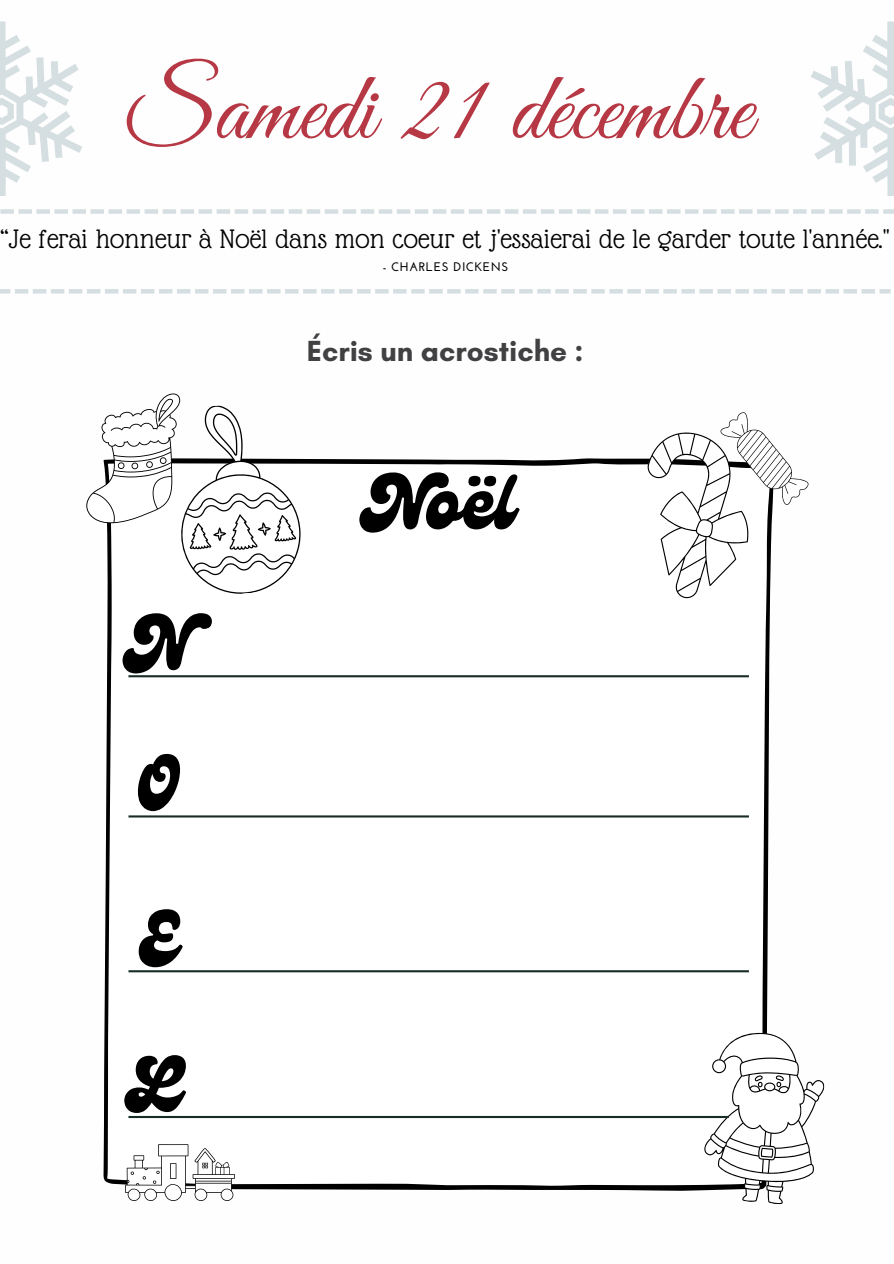
<style>
.page{position:relative;width:894px;height:1264px;background:#fff}
.page>*{position:absolute;margin:0;border:0;box-sizing:border-box;transform-origin:0 0}
.t1{font:97.5px "Great Vibes";color:#b63844}
.t2{font:76.5px "Genty";color:#000}
.t3{font:700 29.55px "Glacial Indifference";color:#414042}
.t4{font:28.95px "Glass Antiqua";letter-spacing:.01em;color:#000}
.t5{font:700 12.45px "Josefin Sans";letter-spacing:.04em;color:#000}
</style>
<div class="page">
<svg style="left:0;top:21px;width:82px;height:175px"></svg>
<svg style="left:811px;top:21px;width:82px;height:175px"></svg>
<div style="left:0;top:209px;width:14px;height:5px;background:#d5dfe1"></div>
<div style="left:18px;top:209px;width:14px;height:5px;background:#d5dfe1"></div>
<div style="left:36px;top:209px;width:14px;height:5px;background:#d5dfe1"></div>
<div style="left:54px;top:209px;width:14px;height:5px;background:#d5dfe1"></div>
<div style="left:72px;top:209px;width:14px;height:5px;background:#d5dfe1"></div>
<div style="left:90px;top:209px;width:14px;height:5px;background:#d5dfe1"></div>
<div style="left:108px;top:209px;width:14px;height:5px;background:#d5dfe1"></div>
<div style="left:126px;top:209px;width:14px;height:5px;background:#d5dfe1"></div>
<div style="left:144px;top:209px;width:14px;height:5px;background:#d5dfe1"></div>
<div style="left:162px;top:209px;width:14px;height:5px;background:#d5dfe1"></div>
<div style="left:180px;top:209px;width:14px;height:5px;background:#d5dfe1"></div>
<div style="left:198px;top:209px;width:14px;height:5px;background:#d5dfe1"></div>
<div style="left:216px;top:209px;width:14px;height:5px;background:#d5dfe1"></div>
<div style="left:234px;top:209px;width:14px;height:5px;background:#d5dfe1"></div>
<div style="left:252px;top:209px;width:14px;height:5px;background:#d5dfe1"></div>
<div style="left:270px;top:209px;width:14px;height:5px;background:#d5dfe1"></div>
<div style="left:288px;top:209px;width:14px;height:5px;background:#d5dfe1"></div>
<div style="left:306px;top:209px;width:14px;height:5px;background:#d5dfe1"></div>
<div style="left:324px;top:209px;width:14px;height:5px;background:#d5dfe1"></div>
<div style="left:342px;top:209px;width:14px;height:5px;background:#d5dfe1"></div>
<div style="left:360px;top:209px;width:14px;height:5px;background:#d5dfe1"></div>
<div style="left:378px;top:209px;width:14px;height:5px;background:#d5dfe1"></div>
<div style="left:396px;top:209px;width:14px;height:5px;background:#d5dfe1"></div>
<div style="left:414px;top:209px;width:14px;height:5px;background:#d5dfe1"></div>
<div style="left:432px;top:209px;width:14px;height:5px;background:#d5dfe1"></div>
<div style="left:450px;top:209px;width:14px;height:5px;background:#d5dfe1"></div>
<div style="left:468px;top:209px;width:14px;height:5px;background:#d5dfe1"></div>
<div style="left:486px;top:209px;width:14px;height:5px;background:#d5dfe1"></div>
<div style="left:504px;top:209px;width:14px;height:5px;background:#d5dfe1"></div>
<div style="left:522px;top:209px;width:14px;height:5px;background:#d5dfe1"></div>
<div style="left:540px;top:209px;width:14px;height:5px;background:#d5dfe1"></div>
<div style="left:558px;top:209px;width:14px;height:5px;background:#d5dfe1"></div>
<div style="left:576px;top:209px;width:14px;height:5px;background:#d5dfe1"></div>
<div style="left:594px;top:209px;width:14px;height:5px;background:#d5dfe1"></div>
<div style="left:612px;top:209px;width:14px;height:5px;background:#d5dfe1"></div>
<div style="left:630px;top:209px;width:14px;height:5px;background:#d5dfe1"></div>
<div style="left:648px;top:209px;width:14px;height:5px;background:#d5dfe1"></div>
<div style="left:666px;top:209px;width:14px;height:5px;background:#d5dfe1"></div>
<div style="left:684px;top:209px;width:14px;height:5px;background:#d5dfe1"></div>
<div style="left:702px;top:209px;width:14px;height:5px;background:#d5dfe1"></div>
<div style="left:720px;top:209px;width:14px;height:5px;background:#d5dfe1"></div>
<div style="left:738px;top:209px;width:14px;height:5px;background:#d5dfe1"></div>
<div style="left:756px;top:209px;width:14px;height:5px;background:#d5dfe1"></div>
<div style="left:774px;top:209px;width:14px;height:5px;background:#d5dfe1"></div>
<div style="left:792px;top:209px;width:14px;height:5px;background:#d5dfe1"></div>
<div style="left:810px;top:209px;width:14px;height:5px;background:#d5dfe1"></div>
<div style="left:828px;top:209px;width:14px;height:5px;background:#d5dfe1"></div>
<div style="left:846px;top:209px;width:14px;height:5px;background:#d5dfe1"></div>
<div style="left:864px;top:209px;width:14px;height:5px;background:#d5dfe1"></div>
<div style="left:882px;top:209px;width:11px;height:5px;background:#d5dfe1"></div>
<hr style="left:0;top:289px;width:10px;height:4px;background:#d5dfe1">
<hr style="left:15px;top:289px;width:13px;height:4px;background:#d5dfe1">
<hr style="left:33px;top:289px;width:13px;height:4px;background:#d5dfe1">
<hr style="left:51px;top:289px;width:13px;height:4px;background:#d5dfe1">
<hr style="left:69px;top:289px;width:13px;height:4px;background:#d5dfe1">
<hr style="left:87px;top:289px;width:13px;height:4px;background:#d5dfe1">
<hr style="left:105px;top:289px;width:13px;height:4px;background:#d5dfe1">
<hr style="left:123px;top:289px;width:13px;height:4px;background:#d5dfe1">
<hr style="left:141px;top:289px;width:13px;height:4px;background:#d5dfe1">
<hr style="left:159px;top:289px;width:13px;height:4px;background:#d5dfe1">
<hr style="left:177px;top:289px;width:13px;height:4px;background:#d5dfe1">
<hr style="left:195px;top:289px;width:13px;height:4px;background:#d5dfe1">
<hr style="left:213px;top:289px;width:13px;height:4px;background:#d5dfe1">
<hr style="left:231px;top:289px;width:13px;height:4px;background:#d5dfe1">
<hr style="left:249px;top:289px;width:13px;height:4px;background:#d5dfe1">
<hr style="left:267px;top:289px;width:13px;height:4px;background:#d5dfe1">
<hr style="left:285px;top:289px;width:13px;height:4px;background:#d5dfe1">
<hr style="left:303px;top:289px;width:13px;height:4px;background:#d5dfe1">
<hr style="left:321px;top:289px;width:13px;height:4px;background:#d5dfe1">
<hr style="left:339px;top:289px;width:13px;height:4px;background:#d5dfe1">
<hr style="left:357px;top:289px;width:13px;height:4px;background:#d5dfe1">
<hr style="left:375px;top:289px;width:13px;height:4px;background:#d5dfe1">
<hr style="left:393px;top:289px;width:13px;height:4px;background:#d5dfe1">
<hr style="left:411px;top:289px;width:13px;height:4px;background:#d5dfe1">
<hr style="left:429px;top:289px;width:13px;height:4px;background:#d5dfe1">
<hr style="left:447px;top:289px;width:13px;height:4px;background:#d5dfe1">
<hr style="left:465px;top:289px;width:13px;height:4px;background:#d5dfe1">
<hr style="left:483px;top:289px;width:13px;height:4px;background:#d5dfe1">
<hr style="left:501px;top:289px;width:13px;height:4px;background:#d5dfe1">
<hr style="left:519px;top:289px;width:13px;height:4px;background:#d5dfe1">
<hr style="left:537px;top:289px;width:13px;height:4px;background:#d5dfe1">
<hr style="left:555px;top:289px;width:13px;height:4px;background:#d5dfe1">
<hr style="left:573px;top:289px;width:13px;height:4px;background:#d5dfe1">
<hr style="left:591px;top:289px;width:13px;height:4px;background:#d5dfe1">
<hr style="left:609px;top:289px;width:13px;height:4px;background:#d5dfe1">
<hr style="left:627px;top:289px;width:13px;height:4px;background:#d5dfe1">
<hr style="left:645px;top:289px;width:13px;height:4px;background:#d5dfe1">
<hr style="left:663px;top:289px;width:13px;height:4px;background:#d5dfe1">
<hr style="left:681px;top:289px;width:13px;height:4px;background:#d5dfe1">
<hr style="left:699px;top:289px;width:13px;height:4px;background:#d5dfe1">
<hr style="left:717px;top:289px;width:13px;height:4px;background:#d5dfe1">
<hr style="left:735px;top:289px;width:13px;height:4px;background:#d5dfe1">
<hr style="left:753px;top:289px;width:13px;height:4px;background:#d5dfe1">
<hr style="left:771px;top:289px;width:13px;height:4px;background:#d5dfe1">
<hr style="left:789px;top:289px;width:13px;height:4px;background:#d5dfe1">
<hr style="left:807px;top:289px;width:13px;height:4px;background:#d5dfe1">
<hr style="left:825px;top:289px;width:13px;height:4px;background:#d5dfe1">
<hr style="left:843px;top:289px;width:13px;height:4px;background:#d5dfe1">
<hr style="left:861px;top:289px;width:13px;height:4px;background:#d5dfe1">
<hr style="left:879px;top:289px;width:11px;height:4px;background:#d5dfe1">
<svg style="left:103px;top:458px;width:667px;height:732px"></svg>
<hr style="left:128px;top:675px;width:620px;height:2px;background:#192d28">
<svg style="left:646px;top:412px;width:162px;height:187px"></svg>
<svg style="left:699px;top:1028px;width:126px;height:176px"></svg>
<svg style="left:86px;top:393px;width:220px;height:206px"></svg>
<svg style="left:125px;top:1144px;width:110px;height:57px"></svg>
<hr style="left:128px;top:815px;width:620px;height:2px;background:#192d28">
<hr style="left:128px;top:970px;width:620px;height:2px;background:#192d28">
<hr style="left:128px;top:1115px;width:600px;height:3px;background:#192d28">
<p class="t1" style="left:127px;top:55px;width:626px">Samedi 21 décembre</p>
<h1 class="t4" style="left:0;top:223px;width:890px">“Je ferai honneur à Noël dans mon coeur et j'essaierai de le garder toute l'année."</h1>
<p class="t5" style="left:382px;top:262px;width:127px">- CHARLES DICKENS</p>
<p class="t3" style="left:307px;top:333px;width:278px">Écris un acrostiche :</p>
<p class="t2" style="left:126px;top:599px;width:64px">N</p>
<p class="t2" style="left:137px;top:739px;width:42px">O</p>
<p class="t2" style="left:138px;top:895px;width:41px">E</p>
<p class="t2" style="left:134px;top:1040px;width:48px">L</p>
<h2 class="t2" style="left:363px;top:458px;width:152px">Noël</h2>
</div>
